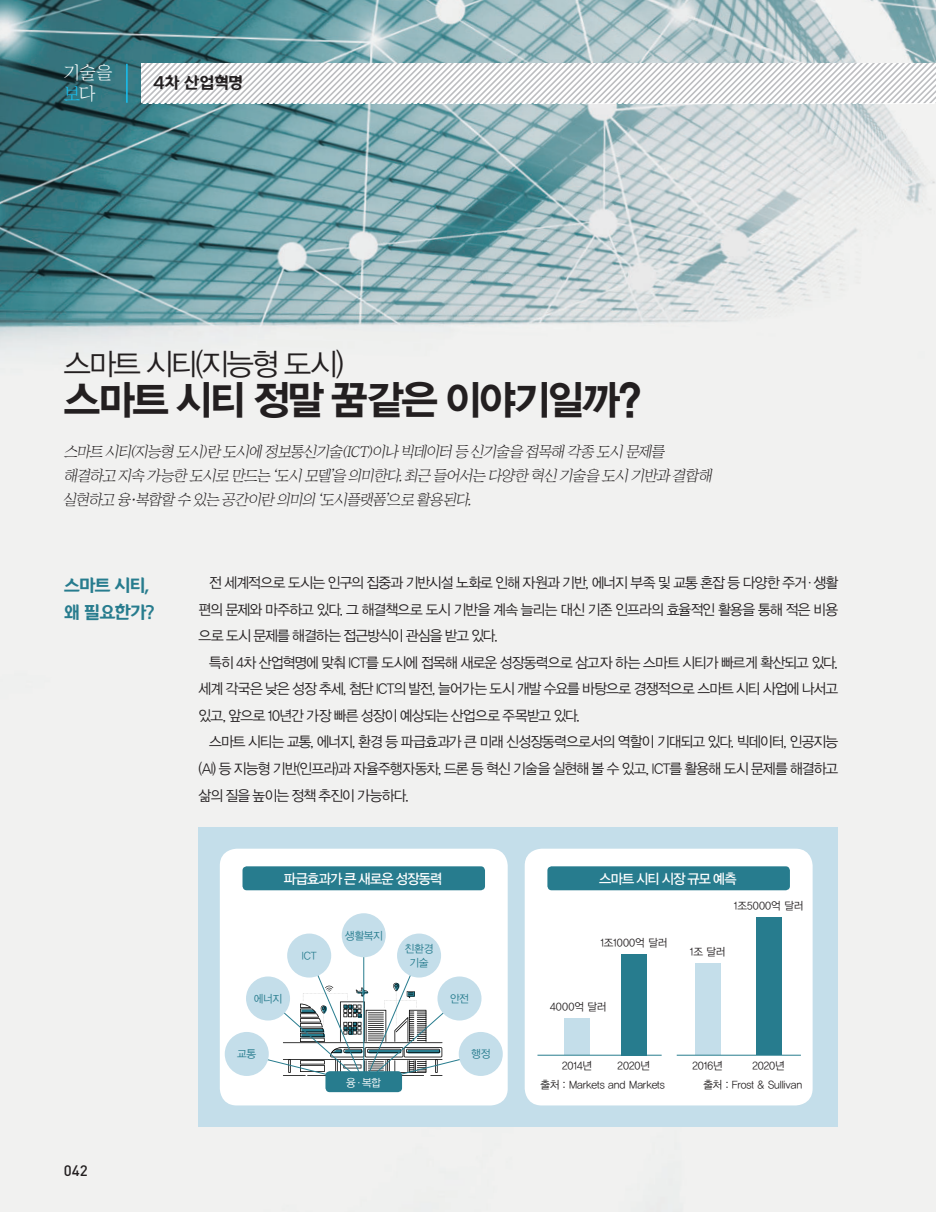
<style>
.page{position:relative;width:936px;height:1212px;background:#fff}
.page>*{position:absolute;margin:0;border:0;box-sizing:border-box;transform-origin:0 0}
.t1{font:40.5px "YDVYGO Std 15";letter-spacing:-.055em;color:#231f20}
.t2{font:30px "YDVYGO Std 12";letter-spacing:-.06em;color:#231f20}
.t3{font:19.5px/26.5px "Yi Sun Shin Dotum B";letter-spacing:-.055em;color:#277c8e}
.t4{font:18px "Yi Sun Shin Dotum B";letter-spacing:-.015em;color:#231f20}
.t5{font:18px/21px "Chosunilbo NM";color:#fff}
.t6{font:italic 15px/24px "Chosunilbo NM";color:#231f20}
.t7{font:500 15px "DIN";color:#231f20}
.t8{font:14.55px/26.5px "YDVYGO Std 12";letter-spacing:-.055em;color:#231f20;text-align:justify;scale:.95 1}
.t9{font:13.95px "YDVYGO Std 13";letter-spacing:-.055em;color:#fff;scale:.95 1}
.t10{font:10.95px "YDVYGO Std 12";letter-spacing:-.005em;color:#231f20;scale:.96 1}
.t11{font:10.95px/13.5px "YDVYGO Std 12";letter-spacing:-.02em;color:#277c8e;text-align:center;scale:.96 1}
.t12{font:10.95px "YDVYGO Std 12";color:#fff;scale:.96 1}
.s1{color:#17c0f2}
</style>
<div class="page">
<img style="left:0;top:0;width:935px;height:1212px">
<hr style="left:126px;top:64px;width:2px;height:39px;background:#17c0f2">
<svg style="left:141px;top:64px;width:794px;height:39px"></svg>
<div style="left:198px;top:827px;width:640px;height:300px;background:#c4deea"></div>
<div style="left:220px;top:849px;width:287px;height:256px;background:#fff;border-radius:17px"></div>
<div style="left:242px;top:866px;width:243px;height:24px;background:#277c8e;border-radius:4px"></div>
<div style="left:524px;top:849px;width:288px;height:256px;background:#fff;border-radius:17px"></div>
<div style="left:547px;top:866px;width:242px;height:24px;background:#277c8e;border-radius:4px"></div>
<svg style="left:246px;top:955px;width:235px;height:130px"></svg>
<hr style="left:363px;top:935px;width:1px;height:149px;background:#277c8e">
<div style="left:325px;top:1071px;width:77px;height:21px;background:#277c8e;border-radius:4px"></div>
<div style="left:225px;top:1032px;width:44px;height:44px;background:#c4deea;border-radius:50%"></div>
<div style="left:246px;top:976px;width:44px;height:44px;background:#c4deea;border-radius:50%"></div>
<div style="left:287px;top:933px;width:44px;height:44px;background:#c4deea;border-radius:50%"></div>
<div style="left:342px;top:913px;width:44px;height:44px;background:#c4deea;border-radius:50%"></div>
<div style="left:397px;top:933px;width:44px;height:44px;background:#c4deea;border-radius:50%"></div>
<div style="left:437px;top:976px;width:44px;height:44px;background:#c4deea;border-radius:50%"></div>
<div style="left:458px;top:1032px;width:44px;height:44px;background:#c4deea;border-radius:50%"></div>
<div style="left:564px;top:1018px;width:26px;height:37px;background:#c4deea"></div>
<div style="left:621px;top:954px;width:25px;height:101px;background:#277c8e"></div>
<div style="left:694px;top:963px;width:26px;height:92px;background:#c4deea"></div>
<div style="left:755px;top:917px;width:26px;height:138px;background:#277c8e"></div>
<hr style="left:537px;top:1055px;width:124px;height:1px;background:#277c8e">
<hr style="left:676px;top:1055px;width:124px;height:1px;background:#277c8e">
<p class="t5" style="left:64px;top:61px;width:50px">기술을 <span class="s1">보</span>다</p>
<p class="t4" style="left:153px;top:73px;width:92px">4차 산업혁명</p>
<h2 class="t2" style="left:64px;top:349px;width:281px">스마트 시티(지능형 도시)</h2>
<h1 class="t1" style="left:64px;top:379px;width:580px">스마트 시티 정말 꿈같은 이야기일까?</h1>
<p class="t6" style="left:63px;top:440px;width:653px">스마트 시티(지능형 도시)란 도시에 정보통신기술(ICT)이나 빅데이터 등 신기술을 접목해 각종 도시 문제를 해결하고 지속 가능한 도시로 만드는 ‘도시 모델’을 의미한다.최근 들어서 는 다양한 혁신 기술을 도시 기반과 결합해 실현하고 융·복합할 수 있는 공간이란 의미의 ‘도시플랫폼’으로 활용된다.</p>
<h3 class="t3" style="left:64px;top:572px;width:93px">스마트 시티, 왜 필요한가?</h3>
<p class="t7" style="left:64px;top:1162px;width:26px">042</p>
<p class="t8" style="left:198px;top:570px;width:674px;text-indent:11px">전 세계적으로 도시는 인구의 집중과 기반시설 노화로 인해 자원과 기반, 에너지 부족 및 교통 혼잡 등 다양한 주거·생활 편의 문제와 마주하고 있다. 그 해결책으로 도시 기반을 계속 늘리는 대신 기존 인프라의 효율적인 활용을 통해 적은 비용 으로 도시 문제를 해결하는 접근방식이 관심을 받고 있다.</p>
<p class="t8" style="left:198px;top:649px;width:674px;text-indent:11px">특히 4차 산업혁명에 맞춰 ICT를 도시에 접목해 새로운 성장동력으로 삼고자 하는 스마트 시티가 빠르게 확산되고 있다. 세계 각국은 낮은 성장 추세, 첨단 ICT의 발전, 늘어가는 도시 개발 수요를 바탕으로 경쟁적으로 스마트 시티 사업에 나서고 있고, 앞으로 10년간 가장 빠른 성장이 예상되는 산업으로 주목받고 있다.</p>
<p class="t8" style="left:198px;top:729px;width:674px;text-indent:11px">스마트 시티는 교통, 에너지, 환경 등 파급효과가 큰 미래 신성장동력으로서의 역할이 기대되고 있다. 빅데이터, 인공지능 (AI) 등 지능형 기반(인프라)과 자율주행자동차, 드론 등 혁신 기술을 실현해 볼 수 있고, ICT를 활용해 도시 문제를 해결하고 삶의 질을 높이는 정책 추진이 가능하다.</p>
<p class="t9" style="left:284px;top:872px;width:168px">파급효과가 큰 새로운 성장동력</p>
<p class="t9" style="left:599px;top:872px;width:146px">스마트 시티 시장 규모 예측</p>
<p class="t11" style="left:254px;top:992px;width:31px">에너지</p>
<p class="t11" style="left:237px;top:1047px;width:21px">교통</p>
<p class="t11" style="left:302px;top:949px;width:17px">ICT</p>
<p class="t11" style="left:345px;top:929px;width:41px">생활복지</p>
<p class="t12" style="left:346px;top:1077px;width:38px">융·복합</p>
<p class="t11" style="left:405px;top:942px;width:31px">친환경 기술</p>
<p class="t11" style="left:450px;top:992px;width:21px">안전</p>
<p class="t11" style="left:471px;top:1047px;width:22px">행정</p>
<p class="t10" style="left:600px;top:937px;width:71px">1조1000억 달러</p>
<p class="t10" style="left:550px;top:1001px;width:60px">4000억 달러</p>
<p class="t10" style="left:733px;top:900px;width:74px">1조5000억 달러</p>
<p class="t10" style="left:689px;top:946px;width:39px">1조 달러</p>
<p class="t10" style="left:562px;top:1060px;width:33px">2014년</p>
<p class="t10" style="left:617px;top:1060px;width:35px">2020년</p>
<p class="t10" style="left:752px;top:1060px;width:35px">2020년</p>
<p class="t10" style="left:692px;top:1060px;width:33px">2016년</p>
<p class="t10" style="left:540px;top:1079px;width:131px">출처 : Markets and Markets</p>
<p class="t10" style="left:703px;top:1079px;width:104px">출처 : Frost &amp; Sullivan</p>
</div>
